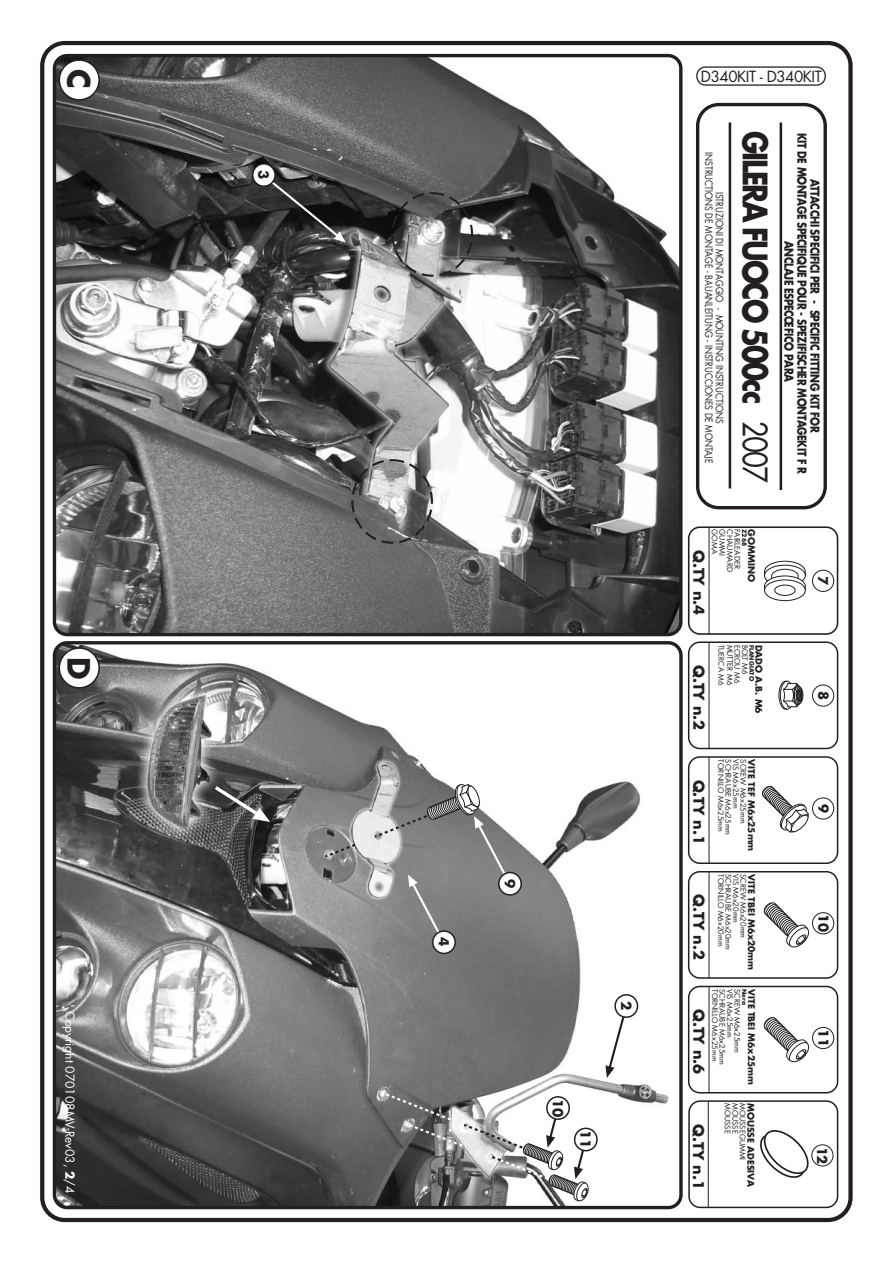
<style>
.page{position:relative;width:893px;height:1263px;background:#fff}
.page>*{position:absolute;margin:0;border:0;box-sizing:border-box;transform-origin:0 0}
.t1{font:700 32.85px "Futura";letter-spacing:-.075em;color:#231f20;scale:.84 1}
.t2{font:700 30px "Futura";color:#231f20}
.t3{font:15px "Futura";letter-spacing:-.03em;color:#231f20}
.t4{font:700 14.4px "Futura";color:#231f20}
.t5{font:700 13.5px "Futura";color:#231f20}
.t6{font:700 13.2px "Futura";color:#231f20}
.t7{font:700 12px "Futura";letter-spacing:-.04em;color:#231f20;scale:.84 1}
.t8{font:12px "Futura";color:#fff}
.t9{font:9.9px/10.6px "Futura";color:#231f20;text-align:center;scale:.84 1}
.t10{font:700 9px "Futura";color:#231f20}
.t11{font:7.5px "Futura";color:#231f20}
.t12{font:700 6px "Futura";color:#231f20}
.s1{font-weight:700}
.s2{font-weight:400}
</style>
<div class="page">
<img style="left:54px;top:645px;width:624px;height:563px">
<div style="left:53px;top:641px;width:629px;height:568px;border:3px solid #231f20;border-radius:13px"></div>
<img style="left:54px;top:56px;width:626px;height:579px;border-radius:13px">
<div style="left:53px;top:54px;width:629px;height:582px;border:3px solid #231f20;border-radius:13px"></div>
<div style="left:40px;top:41px;width:812px;height:1181px;border:4px solid #231f20;border-radius:22px"></div>
<svg style="left:778px;top:681px;width:25px;height:29px"></svg>
<div style="left:688px;top:641px;width:150px;height:108px;border:2px solid #231f20;border-radius:11px"></div>
<div style="left:812px;top:685px;width:22px;height:22px;border:1px solid #231f20;border-radius:50%"></div>
<hr style="left:708px;top:642px;width:1px;height:107px;background:#231f20">
<svg style="left:762px;top:786px;width:47px;height:47px"></svg>
<div style="left:688px;top:756px;width:150px;height:108px;border:2px solid #231f20;border-radius:11px"></div>
<div style="left:812px;top:797px;width:22px;height:23px;border:1px solid #231f20;border-radius:50%"></div>
<hr style="left:708px;top:757px;width:1px;height:106px;background:#231f20">
<div style="left:688px;top:871px;width:150px;height:108px;border:2px solid #231f20;border-radius:11px"></div>
<div style="left:812px;top:912px;width:22px;height:22px;border:1px solid #231f20;border-radius:50%"></div>
<hr style="left:708px;top:872px;width:1px;height:106px;background:#231f20">
<svg style="left:763px;top:902px;width:50px;height:46px"></svg>
<div style="left:688px;top:986px;width:150px;height:108px;border:2px solid #231f20;border-radius:11px"></div>
<div style="left:812px;top:1027px;width:22px;height:22px;border:1px solid #231f20;border-radius:50%"></div>
<hr style="left:708px;top:987px;width:1px;height:106px;background:#231f20">
<svg style="left:763px;top:1017px;width:50px;height:46px"></svg>
<div style="left:696px;top:66px;width:129px;height:20px;border:1px solid #231f20;border-radius:9px"></div>
<div style="left:696px;top:103px;width:130px;height:406px;border:3px solid #231f20;border-radius:21px"></div>
<hr style="left:728px;top:122px;width:3px;height:366px;background:#231f20">
<hr style="left:779px;top:122px;width:3px;height:368px;background:#231f20">
<div style="left:59px;top:59px;width:41px;height:42px;background:#fff;border:2px solid #231f20;border-radius:50%"></div>
<div style="left:59px;top:647px;width:41px;height:42px;background:#fff;border:2px solid #231f20;border-radius:50%"></div>
<svg style="left:764px;top:561px;width:42px;height:40px"></svg>
<div style="left:688px;top:526px;width:150px;height:109px;border:2px solid #231f20;border-radius:11px"></div>
<div style="left:812px;top:570px;width:22px;height:22px;border:1px solid #231f20;border-radius:50%"></div>
<hr style="left:708px;top:527px;width:1px;height:107px;background:#231f20">
<div style="left:688px;top:1100px;width:150px;height:108px;border:2px solid #231f20;border-radius:11px"></div>
<hr style="left:707px;top:1101px;width:1px;height:106px;background:#231f20">
<div style="left:811px;top:1144px;width:22px;height:22px;border:1px solid #231f20;border-radius:50%"></div>
<svg style="left:760px;top:1130px;width:49px;height:48px"></svg>
<div style="left:391px;top:192px;width:82px;height:85px;border:2px dashed #231f20;border-radius:50%"></div>
<div style="left:351px;top:459px;width:82px;height:85px;border:2px dashed #231f20;border-radius:50%"></div>
<svg style="left:322px;top:842px;width:36px;height:17px"></svg>
<svg style="left:211px;top:783px;width:59px;height:39px;background:#606060"></svg>
<div style="left:498px;top:872px;width:24px;height:24px;background:#fff;border:2px solid #231f20;border-radius:50%"></div>
<svg style="left:372px;top:783px;width:141px;height:163px;background:#959595"></svg>
<div style="left:432px;top:930px;width:24px;height:24px;background:#fff;border:2px solid #231f20;border-radius:50%"></div>
<svg style="left:261px;top:172px;width:85px;height:70px;background:#3b3b3b"></svg>
<div style="left:252px;top:163px;width:24px;height:24px;background:#fff;border:2px solid #231f20;border-radius:50%"></div>
<svg style="left:605px;top:1004px;width:24px;height:74px"></svg>
<div style="left:614px;top:994px;width:24px;height:24px;background:#fff;border:2px solid #231f20;border-radius:50%"></div>
<svg style="left:379px;top:1090px;width:213px;height:113px"></svg>
<div style="left:574px;top:1128px;width:23px;height:23px;background:#fff;border:2px solid #231f20;border-radius:50%"></div>
<h2 class="t2" style="left:92px;top:69px;width:21px;rotate:90deg">C</h2>
<h3 class="t5" style="left:270px;top:170px;width:11px;rotate:90deg">3</h3>
<h2 class="t2" style="left:92px;top:657px;width:24px;rotate:90deg">D</h2>
<h3 class="t8" style="left:76px;top:1004px;width:191px;rotate:90deg">' Copyright 070108MV-Rev03, <span class="s1">2</span>/4</h3>
<h3 class="t5" style="left:450px;top:937px;width:11px;rotate:90deg">4</h3>
<h3 class="t5" style="left:516px;top:879px;width:11px;rotate:90deg">9</h3>
<h3 class="t5" style="left:632px;top:1001px;width:11px;rotate:90deg">2</h3>
<h3 class="t5" style="left:564px;top:1099px;width:20px;rotate:90deg">10</h3>
<h3 class="t5" style="left:591px;top:1130px;width:20px;rotate:90deg">11</h3>
<h3 class="t3" style="left:701px;top:69px;width:122px">D340KIT - D340KIT</h3>
<h3 class="t9" style="left:724px;top:152px;width:372px;rotate:90deg">ISTRUZIONI DI MONTAGGIO - MOUNTING INSTRUCTIONS<br>INSTRUCTIONS DE MONTAGE - BAUANLEITUNG - INSTRUCCIONES DE MONTAJE</h3>
<h1 class="t1" style="left:770px;top:131px;width:421px;rotate:90deg">GILERA FUOCO 500cc <span class="s2">2007</span></h1>
<h3 class="t7" style="left:807px;top:133px;width:408px;rotate:90deg">KIT DE MONTAGE SPECIFIQUE POUR - SPEZIFISCHER MONTAGEKIT F R</h3>
<h3 class="t7" style="left:820px;top:179px;width:303px;rotate:90deg">ATTACCHI SPECIFICI PER - SPECIFIC FITTING KIT FOR</h3>
<h3 class="t7" style="left:794px;top:241px;width:170px;rotate:90deg">ANCLAJE ESPECŒFICO PARA</h3>
<p class="t11" style="left:718px;top:529px;width:26px;rotate:90deg">GOMA</p>
<p class="t11" style="left:725px;top:529px;width:28px;rotate:90deg">GUMMI</p>
<p class="t11" style="left:733px;top:529px;width:44px;rotate:90deg">CHAUMARD</p>
<p class="t11" style="left:740px;top:529px;width:41px;rotate:90deg">FAIRLEADER</p>
<p class="t12" style="left:747px;top:529px;width:18px;rotate:90deg">Z268</p>
<p class="t10" style="left:755px;top:529px;width:54px;rotate:90deg">GOMMINO</p>
<h3 class="t4" style="left:705px;top:550px;width:67px;rotate:90deg">Q.TY n.4</h3>
<h3 class="t4" style="left:705px;top:665px;width:67px;rotate:90deg">Q.TY n.2</h3>
<h3 class="t4" style="left:705px;top:780px;width:67px;rotate:90deg">Q.TY n.1</h3>
<h3 class="t4" style="left:705px;top:894px;width:67px;rotate:90deg">Q.TY n.2</h3>
<p class="t11" style="left:724px;top:645px;width:42px;rotate:90deg">TUERCA M6</p>
<p class="t11" style="left:733px;top:645px;width:42px;rotate:90deg">MUTTER M6</p>
<p class="t11" style="left:740px;top:645px;width:40px;rotate:90deg">ECROU M6</p>
<p class="t11" style="left:748px;top:645px;width:32px;rotate:90deg">BOLT M6</p>
<p class="t12" style="left:754px;top:645px;width:38px;rotate:90deg">FLANGIATO</p>
<p class="t10" style="left:763px;top:645px;width:71px;rotate:90deg">DADO A.B. M6</p>
<p class="t11" style="left:724px;top:759px;width:74px;rotate:90deg">TORNILLO M6x25mm</p>
<p class="t11" style="left:731px;top:759px;width:77px;rotate:90deg">SCHRAUBE M6x25mm</p>
<p class="t11" style="left:739px;top:759px;width:50px;rotate:90deg">VIS M6x25mm</p>
<p class="t11" style="left:746px;top:759px;width:65px;rotate:90deg">SCREW M6x25mm</p>
<p class="t10" style="left:755px;top:759px;width:93px;rotate:90deg">VITE TEF M6x25mm</p>
<p class="t11" style="left:724px;top:874px;width:74px;rotate:90deg">TORNILLO M6x20mm</p>
<p class="t11" style="left:731px;top:874px;width:77px;rotate:90deg">SCHRAUBE M6x20mm</p>
<p class="t11" style="left:739px;top:874px;width:50px;rotate:90deg">VIS M6x20mm</p>
<p class="t11" style="left:746px;top:874px;width:65px;rotate:90deg">SCREW M6x20mm</p>
<p class="t10" style="left:755px;top:874px;width:97px;rotate:90deg">VITE TBEI M6x20mm</p>
<p class="t11" style="left:718px;top:989px;width:74px;rotate:90deg">TORNILLO M6x25mm</p>
<p class="t11" style="left:725px;top:989px;width:77px;rotate:90deg">SCHRAUBE M6x25mm</p>
<p class="t11" style="left:733px;top:989px;width:50px;rotate:90deg">VIS M6x25mm</p>
<p class="t11" style="left:740px;top:989px;width:65px;rotate:90deg">SCREW M6x25mm</p>
<p class="t12" style="left:747px;top:989px;width:17px;rotate:90deg">Nera</p>
<p class="t10" style="left:755px;top:989px;width:98px;rotate:90deg">VITE TBEI M6x25mm</p>
<h3 class="t4" style="left:705px;top:1009px;width:67px;rotate:90deg">Q.TY n.6</h3>
<h3 class="t4" style="left:705px;top:1124px;width:67px;rotate:90deg">Q.TY n.1</h3>
<p class="t11" style="left:731px;top:1103px;width:32px;rotate:90deg">MOUSSE</p>
<p class="t11" style="left:738px;top:1103px;width:32px;rotate:90deg">MOUSSE</p>
<p class="t11" style="left:746px;top:1103px;width:59px;rotate:90deg">MOUSSEGUMMI</p>
<p class="t10" style="left:755px;top:1103px;width:86px;rotate:90deg">MOUSSE ADESIVA</p>
<h3 class="t6" style="left:829px;top:576px;width:11px;rotate:90deg">7</h3>
<h3 class="t6" style="left:829px;top:691px;width:11px;rotate:90deg">8</h3>
<h3 class="t6" style="left:829px;top:804px;width:11px;rotate:90deg">9</h3>
<h3 class="t6" style="left:829px;top:914px;width:20px;rotate:90deg">10</h3>
<h3 class="t6" style="left:829px;top:1029px;width:20px;rotate:90deg">11</h3>
<h3 class="t6" style="left:828px;top:1147px;width:19px;rotate:90deg">12</h3>
</div>
